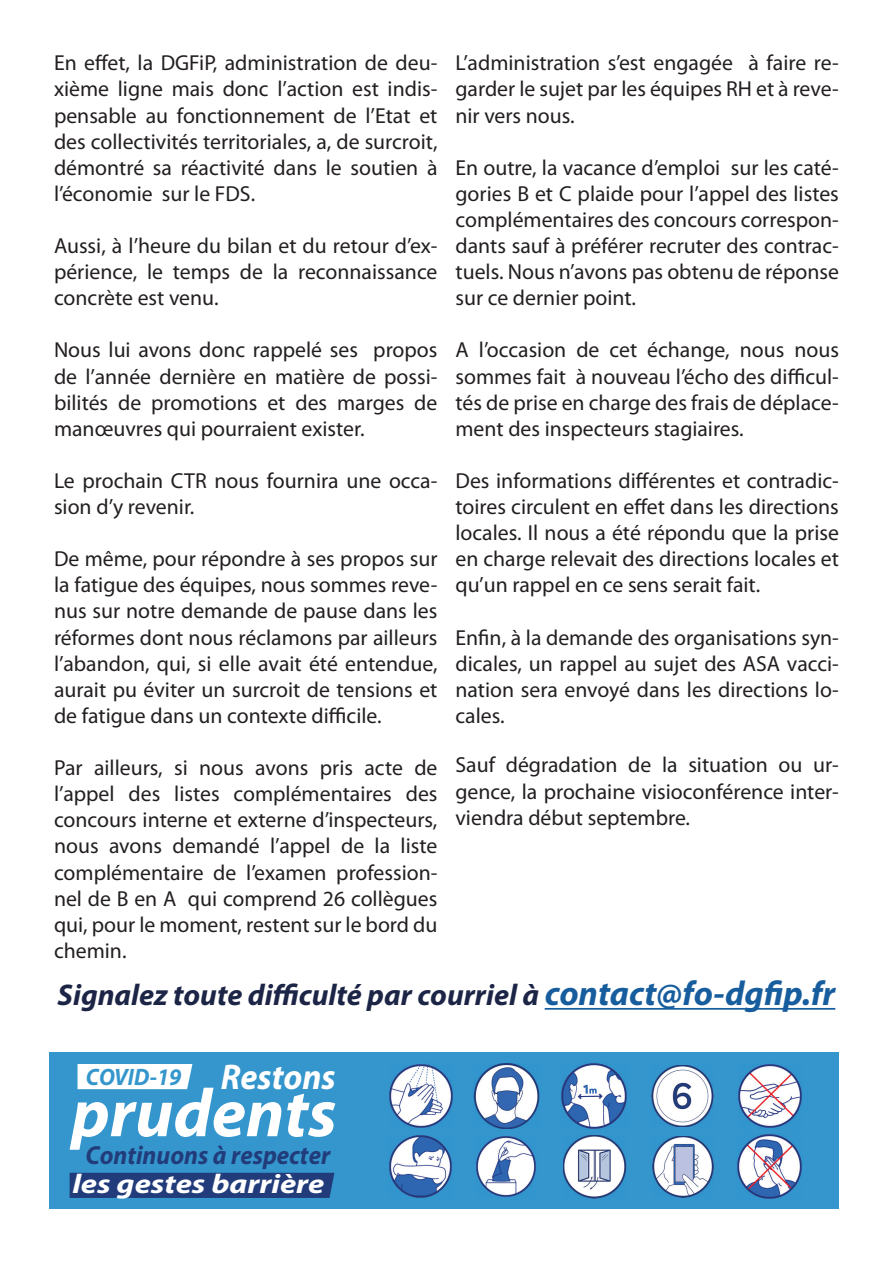
<style>
.page{position:relative;width:893px;height:1263px;background:#fff}
.page>*{position:absolute;margin:0;border:0;box-sizing:border-box;transform-origin:0 0}
.t1{font:italic 700 68.4px "Myriad Pro";color:#fff}
.t2{font:italic 700 35.85px "Myriad Pro";color:#fff;scale:.95 1}
.t3{font:italic 700 30px "Myriad Pro";color:#1c2546}
.t4{font:italic 700 27.15px "Myriad Pro";color:#fff;scale:1.19 1}
.t5{font:italic 700 26.1px "Myriad Pro";color:#223c7b;scale:.95 1}
.t6{font:italic 700 23.85px "Myriad Pro";color:#3496cc;scale:.95 1}
.t7{font:21.75px/26.1px "Myriad Pro";color:#231f20;text-align:justify}
.s1{font-size:34.5px;color:#175d9e}
</style>
<div class="page">
<hr style="left:545px;top:1008px;width:290px;height:2px;background:#175d9e">
<div style="left:50px;top:1052px;width:789px;height:157px;background:#3496cc"></div>
<div style="left:78px;top:1064px;width:114px;height:25px;background:#fff"></div>
<img style="left:474px;top:1063px;width:65px;height:66px">
<img style="left:653px;top:1136px;width:60px;height:61px">
<img style="left:652px;top:1065px;width:61px;height:62px">
<img style="left:563px;top:1135px;width:63px;height:63px">
<img style="left:738px;top:1064px;width:64px;height:64px">
<img style="left:389px;top:1135px;width:63px;height:63px">
<img style="left:561px;top:1063px;width:66px;height:66px">
<img style="left:389px;top:1064px;width:64px;height:64px">
<img style="left:476px;top:1136px;width:60px;height:61px">
<img style="left:737px;top:1134px;width:65px;height:65px">
<div style="left:70px;top:1173px;width:264px;height:25px;background:#223c7b"></div>
<p class="t7" style="left:54px;top:50px;width:385px">En effet, la DGFiP, administration de deu&shy;xième ligne mais donc l’action est indis&shy;pensable au fonctionnement de l’Etat et des collectivités territoriales, a, de surcroit, démontré sa réactivité dans le soutien à l’économie sur le FDS.</p>
<p class="t7" style="left:54px;top:232px;width:385px">Aussi, à l’heure du bilan et du retour d’ex&shy;périence, le temps de la reconnaissance concrète est venu.</p>
<p class="t7" style="left:54px;top:337px;width:385px">Nous lui avons donc rappelé ses propos de l’année dernière en matière de possi&shy;bilités de promotions et des marges de manœuvres qui pourraient exister.</p>
<p class="t7" style="left:54px;top:467px;width:385px">Le prochain CTR nous fournira une occa&shy;sion d’y revenir.</p>
<p class="t7" style="left:54px;top:546px;width:385px">De même, pour répondre à ses propos sur la fatigue des équipes, nous sommes reve&shy;nus sur notre demande de pause dans les réformes dont nous réclamons par ailleurs l’abandon, qui, si elle avait été entendue, aurait pu éviter un surcroit de tensions et de fatigue dans un contexte difficile.</p>
<p class="t7" style="left:54px;top:754px;width:385px">Par ailleurs, si nous avons pris acte de l’appel des listes complémentaires des concours interne et externe d’inspecteurs, nous avons demandé l’appel de la liste complémentaire de l’examen profession&shy;nel de B en A qui comprend 26 collègues qui, pour le moment, restent sur le bord du chemin.</p>
<p class="t7" style="left:455px;top:50px;width:385px">L’administration s’est engagée à faire re&shy;garder le sujet par les équipes RH et à reve&shy;nir vers nous.</p>
<p class="t7" style="left:455px;top:154px;width:385px">En outre, la vacance d’emploi sur les caté&shy;gories B et C plaide pour l’appel des listes complémentaires des concours correspon&shy;dants sauf à préférer recruter des contrac&shy;tuels. Nous n’avons pas obtenu de réponse sur ce dernier point.</p>
<p class="t7" style="left:455px;top:337px;width:385px">A l’occasion de cet échange, nous nous sommes fait à nouveau l’écho des difficul&shy;tés de prise en charge des frais de déplace&shy;ment des inspecteurs stagiaires.</p>
<p class="t7" style="left:455px;top:467px;width:385px">Des informations différentes et contradic&shy;toires circulent en effet dans les directions locales. Il nous a été répondu que la prise en charge relevait des directions locales et qu’un rappel en ce sens serait fait.</p>
<p class="t7" style="left:455px;top:624px;width:385px">Enfin, à la demande des organisations syn&shy;dicales, un rappel au sujet des ASA vacci&shy;nation sera envoyé dans les directions lo&shy;cales.</p>
<p class="t7" style="left:455px;top:752px;width:385px">Sauf dégradation de la situation ou ur&shy;gence, la prochaine visioconférence inter&shy;viendra début septembre.</p>
<p class="t3" style="left:58px;top:976px;width:779px">Signalez toute difficulté par courriel à <span class="s1">contact@fo-dgfip.fr</span></p>
<h2 class="t2" style="left:221px;top:1054px;width:122px">Restons</h2>
<h1 class="t1" style="left:71px;top:1069px;width:267px">prudents</h1>
<p class="t6" style="left:86px;top:1062px;width:102px">COVID-19</p>
<p class="t5" style="left:85px;top:1138px;width:259px">Continuons à respecter</p>
<p class="t4" style="left:72px;top:1166px;width:213px">les gestes barrière</p>
</div>
